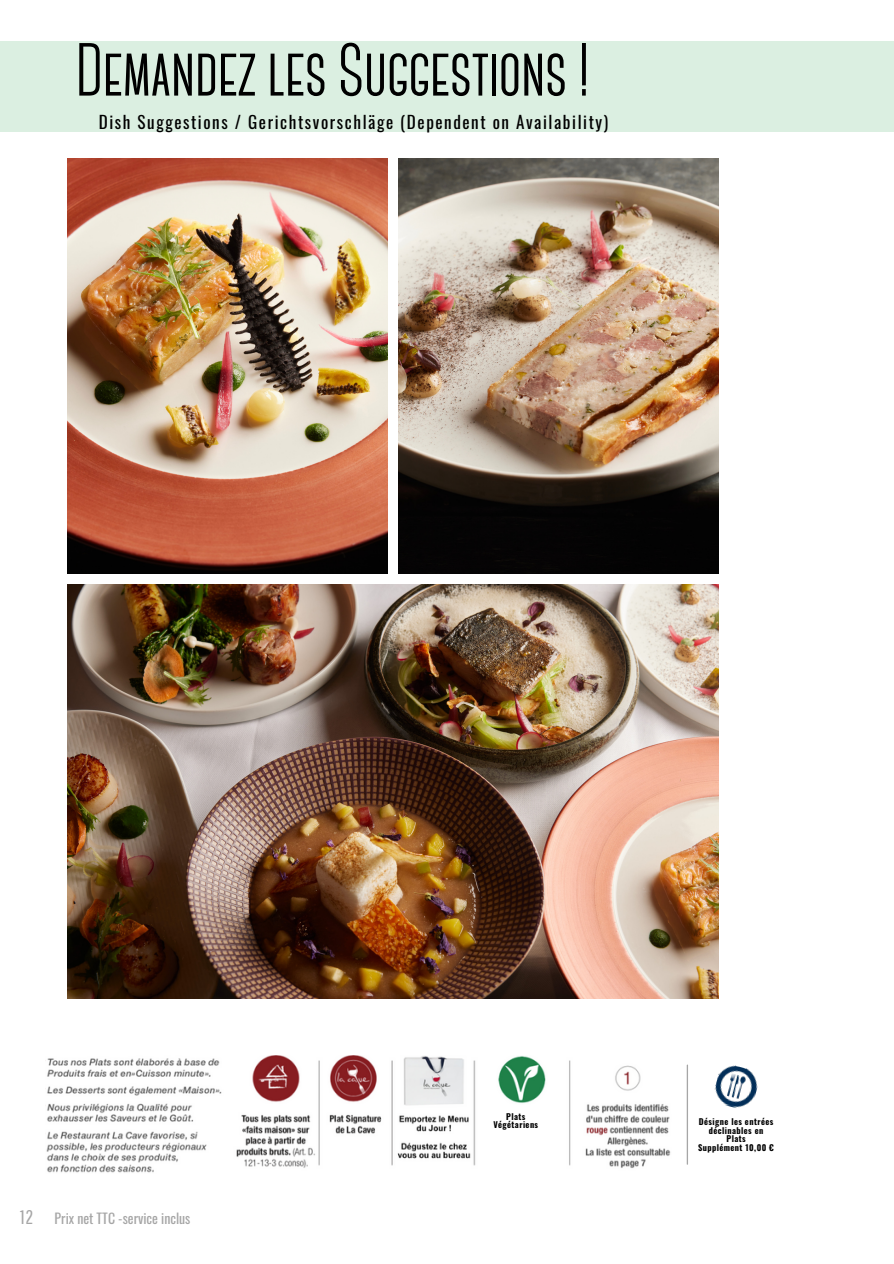
<style>
.page{position:relative;width:894px;height:1264px;background:#fff}
.page>*{position:absolute;margin:0;border:0;box-sizing:border-box;transform-origin:0 0}
.t1{font:700 75px "Canter";letter-spacing:-.01em;color:#000}
.t2{font:17.1px "Oswald";letter-spacing:.09em;color:#000}
.t3{font:13.8px "Oswald";color:#a6a6a6}
.t4{font:700 8.4px/8.4px "Oswald";letter-spacing:.05em;color:#000;text-align:center}
.s1{font-family:"Pathway Gothic One";font-size:19.5px}
</style>
<div class="page">
<img style="left:67px;top:158px;width:320px;height:415px">
<img style="left:398px;top:158px;width:320px;height:415px">
<img style="left:67px;top:584px;width:651px;height:414px">
<img style="left:714px;top:1065px;width:44px;height:43px">
<hr style="left:686px;top:1065px;width:1px;height:99px;background:#a6a6a6">
<img style="left:46px;top:1055px;width:625px;height:118px">
<div style="left:480px;top:1107px;width:78px;height:55px;background:#fff"></div>
<div style="left:0;top:42px;width:893px;height:90px;background:#dbefe1"></div>
<h1 class="t1" style="left:75px;top:39px;width:516px">Demandez lesSuggestions!</h1>
<h2 class="t2" style="left:99px;top:109px;width:510px">Dish Suggestions / Gerichtsvorschläge (Dependent on Availability)</h2>
<h3 class="t3" style="left:20px;top:1207px;width:172px"><span class="s1">12</span> Prix net TTC -service inclus</h3>
<p class="t4" style="left:493px;top:1111px;width:46px">Plats<br>Végétariens</p>
<p class="t4" style="left:698px;top:1117px;width:77px">Désigne les entrées déclinables en<br>Plats<br>Supplément 10,00 €</p>
</div>
